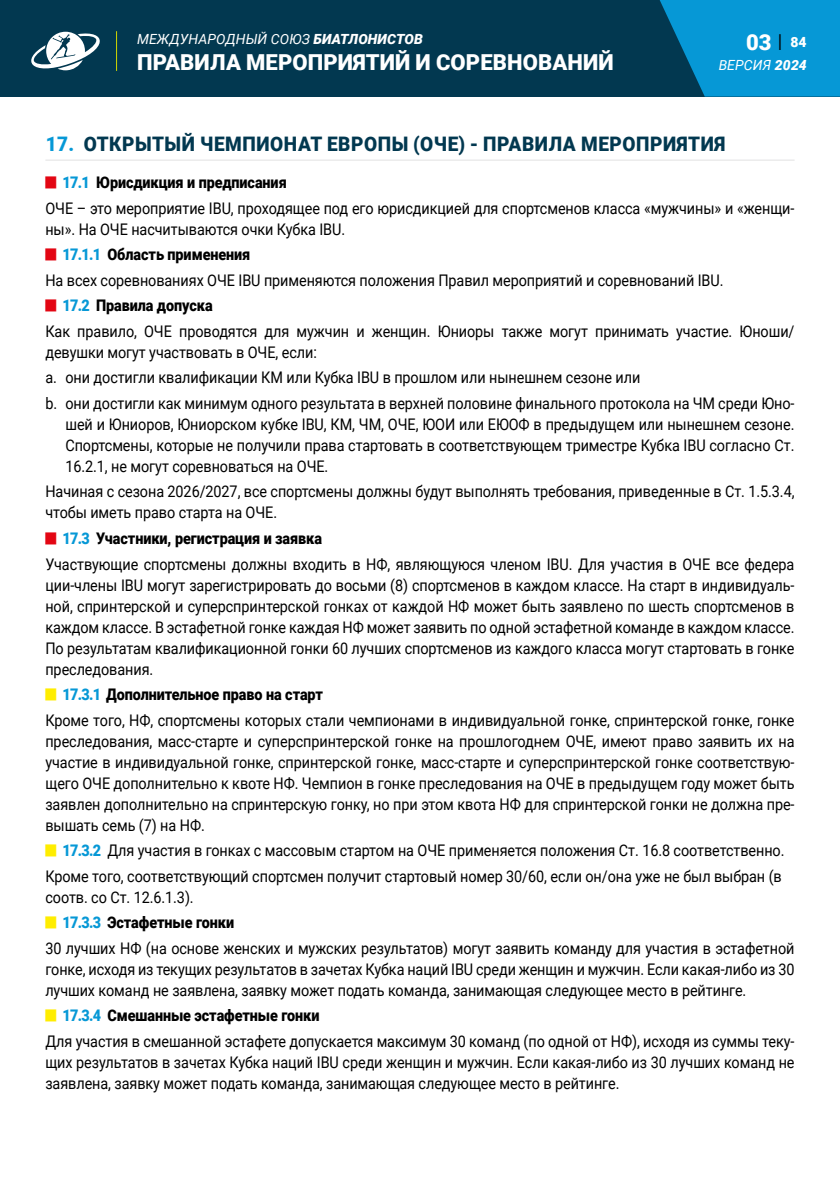
<style>
.page{position:relative;width:840px;height:1191px;background:#fff}
.page>*{position:absolute;margin:0;border:0;box-sizing:border-box;transform-origin:0 0}
.t1{font:900 22px "Roboto";letter-spacing:.005em;color:#fff}
.t2{font:900 20px "Roboto";letter-spacing:.03em;color:#023850;scale:.95 1}
.t3{font:16px/21px "Roboto";letter-spacing:-.005em;color:#000;scale:.9 1}
.t4{font:900 16px "Roboto";letter-spacing:-.005em;color:#000;scale:.9 1}
.t5{font:italic 14px "Roboto";letter-spacing:.005em;color:#fff}
.s1{font-weight:900}
.s2{font-weight:300;color:#000}
.s3{font-size:14px}
.s4{color:#0698d6}
.s5{font-weight:900;color:#0698d6}
</style>
<div class="page">
<div style="left:0;top:0;width:839px;height:96px;background:#023850"></div>
<svg style="left:654px;top:0;width:185px;height:97px;background:#0588c1"></svg>
<svg style="left:31px;top:31px;width:69px;height:40px"></svg>
<hr style="left:116px;top:31px;width:1px;height:40px;background:#d3d800">
<hr style="left:45px;top:160px;width:749px;height:1px;background:#e1e1e2">
<p class="t5" style="left:137px;top:29px;width:287px">MЕЖДУНАРОДНЫЙ СОЮЗ <span class="s1">БИАТЛОНИСТОВ</span></p>
<h1 class="t1" style="left:137px;top:47px;width:478px">ПРАВИЛА МЕРОПРИЯТИЙ И СОРЕВНОВАНИЙ</h1>
<h1 class="t1" style="left:745px;top:26px;width:62px">03 <span class="s2">I</span> <span class="s3">84</span></h1>
<p class="t5" style="left:718px;top:55px;width:89px">ВЕРСИЯ <span class="s1">2024</span></p>
<p class="t2" style="left:46px;top:130px;width:716px"><span class="s4">17.</span> ОТКРЫТЫЙ ЧЕМПИОНАТ ЕВРОПЫ (ОЧЕ) - ПРАВИЛА МЕРОПРИЯТИЯ</p>
<p class="t3" style="left:45px;top:169px;width:833px;line-height:25.6px;text-indent:17px"><span class="s5">17.1</span> <span class="s1">Юрисдикция и предписания<br></span>ОЧЕ – это мероприятие IBU, проходящее под его юрисдикцией для спортсменов класса «мужчины» и «женщи-</p>
<p class="t3" style="left:45px;top:218px;width:334px">ны». На ОЧЕ насчитываются очки Кубка IBU.</p>
<p class="t4" style="left:63px;top:243px;width:210px"><span class="s4">17.1.1</span> Область применения</p>
<p class="t3" style="left:45px;top:269px;width:754px">На всех соревнованиях ОЧЕ IBU применяются положения Правил мероприятий и соревнований IBU.</p>
<p class="t4" style="left:63px;top:294px;width:168px"><span class="s4">17.2</span> Правила допуска</p>
<p class="t3" style="left:45px;top:320px;width:833px">Как правило, ОЧЕ проводятся для мужчин и женщин. Юниоры также могут принимать участие. Юноши/</p>
<p class="t3" style="left:45px;top:339px;width:833px;line-height:25.6px">девушки могут участвовать в ОЧЕ, если:<br>a. они достигли квалификации КМ или Кубка IBU в прошлом или нынешнем сезоне или<br>b. они достигли как минимум одного результата в верхней половине финального протокола на ЧМ среди Юно-</p>
<p class="t3" style="left:65px;top:413px;width:811px;text-align:justify">шей и Юниоров, Юниорском кубке IBU, КМ, ЧМ, ОЧЕ, ЮОИ или ЕЮОФ в предыдущем или нынешнем сезоне.<br>Спортсмены, которые не получили права стартовать в соответствующем триместре Кубка IBU согласно Ст.<br>16.2.1, не могут соревноваться на ОЧЕ.</p>
<p class="t3" style="left:45px;top:480px;width:833px">Начиная с сезона 2026/2027, все спортсмены должны будут выполнять требования, приведенные в Ст. 1.5.3.4, чтобы иметь право старта на ОЧЕ.</p>
<p class="t3" style="left:45px;top:525px;width:833px;line-height:25.6px;text-indent:17px"><span class="s5">17.3</span> <span class="s1">Участники, регистрация и заявка<br></span>Участвующие спортсмены должны входить в НФ, являющуюся членом IBU. Для участия в ОЧЕ все федера</p>
<p class="t3" style="left:45px;top:574px;width:833px;text-align:justify">ции-члены IBU могут зарегистрировать до восьми (8) спортсменов в каждом классе. На старт в индивидуаль&shy;ной, спринтерской и суперспринтерской гонках от каждой НФ может быть заявлено по шесть спортсменов в каждом классе. В эстафетной гонке каждая НФ может заявить по одной эстафетной команде в каждом классе.<br>По результатам квалификационной гонки 60 лучших спортсменов из каждого класса могут стартовать в гонке преследования.</p>
<p class="t3" style="left:45px;top:681px;width:833px;line-height:25.6px;text-indent:17px"><span class="s5">17.3.1</span> <span class="s1">Дополнительное право на старт<br></span>Кроме того, НФ, спортсмены которых стали чемпионами в индивидуальной гонке, спринтерской гонке, гонке</p>
<p class="t3" style="left:45px;top:730px;width:833px;text-align:justify">преследования, масс-старте и суперспринтерской гонке на прошлогоднем ОЧЕ, имеют право заявить их на участие в индивидуальной гонке, спринтерской гонке, масс-старте и суперспринтерской гонке соответствую&shy;щего ОЧЕ дополнительно к квоте НФ. Чемпион в гонке преследования на ОЧЕ в предыдущем году может быть заявлен дополнительно на спринтерскую гонку, но при этом квота НФ для спринтерской гонки не должна пре&shy;вышать семь (7) на НФ.</p>
<p class="t3" style="left:45px;top:837px;width:822px;line-height:25.6px;text-align:right"><span class="s5">17.3.2</span> Для участия в гонках с массовым стартом на ОЧЕ применяется положения Ст. 16.8 соответственно.<br>Кроме того, соответствующий спортсмен получит стартовый номер 30/60, если он/она уже не был выбран (в</p>
<p class="t3" style="left:45px;top:886px;width:166px">соотв. со Ст. 12.6.1.3).</p>
<p class="t4" style="left:63px;top:911px;width:192px"><span class="s4">17.3.3</span> Эстафетные гонки</p>
<p class="t3" style="left:45px;top:937px;width:833px">30 лучших НФ (на основе женских и мужских результатов) могут заявить команду для участия в эстафетной</p>
<p class="t3" style="left:45px;top:958px;width:833px">гонке, исходя из текущих результатов в зачетах Кубка наций IBU среди женщин и мужчин. Если какая-либо из 30 лучших команд не заявлена, заявку может подать команда, занимающая следующее место в рейтинге.</p>
<p class="t3" style="left:45px;top:1002px;width:833px;line-height:25.6px;text-indent:17px"><span class="s5">17.3.4</span> <span class="s1">Смешанные эстафетные гонки<br></span>Для участия в смешанной эстафете допускается максимум 30 команд (по одной от НФ), исходя из суммы теку-</p>
<p class="t3" style="left:45px;top:1051px;width:833px">щих результатов в зачетах Кубка наций IBU среди женщин и мужчин. Если какая-либо из 30 лучших команд не заявлена, заявку может подать команда, занимающая следующее место в рейтинге.</p>
</div>
